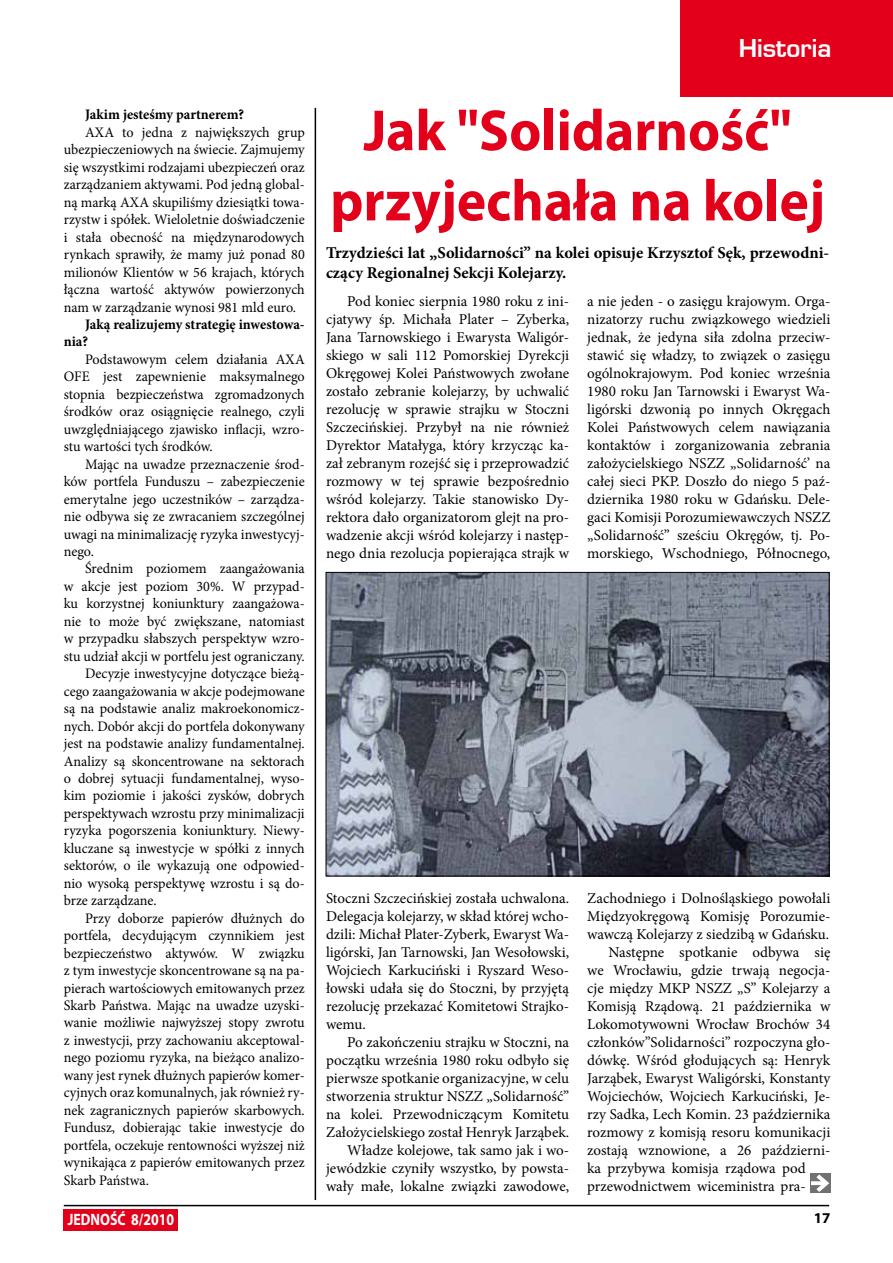
<style>
.page{position:relative;width:893px;height:1263px;background:#fff}
.page>*{position:absolute;margin:0;border:0;box-sizing:border-box;transform-origin:0 0}
.t1{font:700 58.5px/70.2px "Myriad Pro";color:#e2001a;text-align:center;scale:.95 1}
.t2{font:700 24px "Euromode";color:#fff}
.t3{font:700 16.5px/19.8px "Minion Pro";color:#000}
.t4{font:700 16.5px "Myriad Pro";color:#fff;scale:.84 1}
.t5{font:15px/18px "Minion Pro";color:#000;text-align:justify}
.t6{font:700 15px "Myriad Pro";color:#000}
.t7{font:14.55px/17.4px "Minion Pro";color:#000;text-align:justify}
.t8{font:700 14.55px/17.4px "Minion Pro";color:#000}
</style>
<div class="page">
<div style="left:680px;top:0;width:213px;height:96px;background:#e2001a"></div>
<div style="left:64px;top:1209px;width:114px;height:21px;background:#e2001a"></div>
<hr style="left:64px;top:1205px;width:765px;height:1px;background:#000">
<img style="left:328px;top:574px;width:500px;height:300px">
<div style="left:326px;top:572px;width:504px;height:304px;border:1px solid #000"></div>
<hr style="left:315px;top:108px;width:1px;height:1092px;background:#000">
<svg style="left:810px;top:1173px;width:20px;height:20px"></svg>
<svg style="left:812px;top:1173px;width:19px;height:20px"></svg>
<p class="t8" style="left:85px;top:106px;width:161px">Jakim jesteśmy partnerem?</p>
<p class="t7" style="left:64px;top:124px;width:242px;text-indent:21px">AXA to jedna z największych grup ubezpieczeniowych na świecie. Zajmujemy się wszystkimi rodzajami ubezpieczeń oraz zarządzaniem aktywami. Pod jedną global&shy;ną marką AXA skupiliśmy dziesiątki towa&shy;rzystw i spółek. Wieloletnie doświadczenie i stała obecność na międzynarodowych rynkach sprawiły, że mamy już ponad 80 milionów Klientów w 56 krajach, których łączna wartość aktywów powierzonych nam w zarządzanie wynosi 981 mld euro.</p>
<p class="t8" style="left:64px;top:315px;width:242px;text-indent:21px">Jaką realizujemy strategię inwestowa&shy;nia?</p>
<p class="t7" style="left:64px;top:351px;width:242px;text-indent:21px">Podstawowym celem działania AXA OFE jest zapewnienie maksymalnego stopnia bezpieczeństwa zgromadzonych środków oraz osiągnięcie realnego, czyli uwzględniającego zjawisko inflacji, wzro&shy;stu wartości tych środków.</p>
<p class="t7" style="left:64px;top:455px;width:242px;text-indent:21px">Mając na uwadze przeznaczenie środ&shy;ków portfela Funduszu – zabezpieczenie emerytalne jego uczestników – zarządza&shy;nie odbywa się ze zwracaniem szczególnej uwagi na minimalizację ryzyka inwestycyj&shy;nego.</p>
<p class="t7" style="left:85px;top:560px;width:221px">Średnim poziomem zaangażowania</p>
<p class="t7" style="left:64px;top:578px;width:242px">w akcje jest poziom 30%. W przypad-</p>
<p class="t7" style="left:64px;top:595px;width:242px">ku korzystnej koniunktury zaangażowa-</p>
<p class="t7" style="left:64px;top:612px;width:242px">nie to może być zwiększane, natomiast</p>
<p class="t7" style="left:64px;top:630px;width:242px">w przypadku słabszych perspektyw wzro-</p>
<p class="t7" style="left:64px;top:647px;width:242px">stu udział akcji w portfelu jest ograniczany.</p>
<p class="t7" style="left:85px;top:665px;width:221px">Decyzje inwestycyjne dotyczące bieżą-</p>
<p class="t7" style="left:64px;top:682px;width:242px">cego zaangażowania w akcje podejmowane</p>
<p class="t7" style="left:64px;top:700px;width:242px">są na podstawie analiz makroekonomicz-</p>
<p class="t7" style="left:64px;top:717px;width:242px">nych. Dobór akcji do portfela dokonywany</p>
<p class="t7" style="left:64px;top:735px;width:242px">jest na podstawie analizy fundamentalnej.</p>
<p class="t7" style="left:64px;top:752px;width:242px">Analizy są skoncentrowane na sektorach</p>
<p class="t7" style="left:64px;top:770px;width:242px">o dobrej sytuacji fundamentalnej, wyso-</p>
<p class="t7" style="left:64px;top:787px;width:242px">kim poziomie i jakości zysków, dobrych</p>
<p class="t7" style="left:64px;top:805px;width:242px">perspektywach wzrostu przy minimalizacji</p>
<p class="t7" style="left:64px;top:822px;width:242px">ryzyka pogorszenia koniunktury. Niewy-</p>
<p class="t7" style="left:64px;top:839px;width:242px">kluczane są inwestycje w spółki z innych</p>
<p class="t7" style="left:64px;top:857px;width:242px">sektorów, o ile wykazują one odpowied-</p>
<p class="t7" style="left:64px;top:874px;width:242px">nio wysoką perspektywę wzrostu i są do-</p>
<p class="t7" style="left:64px;top:892px;width:94px">brze zarządzane.</p>
<p class="t7" style="left:85px;top:909px;width:221px">Przy doborze papierów dłużnych do</p>
<p class="t7" style="left:64px;top:927px;width:242px">portfela, decydującym czynnikiem jest</p>
<p class="t7" style="left:64px;top:944px;width:242px">bezpieczeństwo aktywów. W związku</p>
<p class="t7" style="left:64px;top:962px;width:242px">z tym inwestycje skoncentrowane są na pa-</p>
<p class="t7" style="left:64px;top:979px;width:242px">pierach wartościowych emitowanych przez</p>
<p class="t7" style="left:64px;top:997px;width:242px">Skarb Państwa. Mając na uwadze uzyski-</p>
<p class="t7" style="left:64px;top:1014px;width:242px">wanie możliwie najwyższej stopy zwrotu</p>
<p class="t7" style="left:64px;top:1032px;width:242px">z inwestycji, przy zachowaniu akceptowal-</p>
<p class="t7" style="left:64px;top:1049px;width:242px">nego poziomu ryzyka, na bieżąco analizo-</p>
<p class="t7" style="left:64px;top:1066px;width:242px">wany jest rynek dłużnych papierów komer-</p>
<p class="t7" style="left:64px;top:1084px;width:242px">cyjnych oraz komunalnych, jak również ry-</p>
<p class="t7" style="left:64px;top:1101px;width:242px">nek zagranicznych papierów skarbowych.</p>
<p class="t7" style="left:64px;top:1119px;width:242px">Fundusz, dobierając takie inwestycje do</p>
<p class="t7" style="left:64px;top:1136px;width:242px">portfela, oczekuje rentowności wyższej niż</p>
<p class="t7" style="left:64px;top:1154px;width:242px">wynikająca z papierów emitowanych przez</p>
<p class="t7" style="left:64px;top:1171px;width:87px">Skarb Państwa.</p>
<h2 class="t2" style="left:739px;top:34px;width:94px">Historia</h2>
<h1 class="t1" style="left:330px;top:93px;width:522px">Jak "Solidarność" przyjechała na kolej</h1>
<p class="t3" style="left:326px;top:243px;width:505px">Trzydzieści lat „Solidarności” na kolei opisuje Krzysztof Sęk, przewodni&shy;czący Regionalnej Sekcji Kolejarzy.</p>
<p class="t5" style="left:326px;top:292px;width:245px;text-indent:21px">Pod koniec sierpnia 1980 roku z ini&shy;cjatywy śp. Michała Plater – Zyberka, Jana Tarnowskiego i Ewarysta Waligór&shy;skiego w sali 112 Pomorskiej Dyrekcji Okręgowej Kolei Państwowych zwołane zostało zebranie kolejarzy, by uchwalić rezolucję w sprawie strajku w Stoczni Szczecińskiej. Przybył na nie również Dyrektor Matałyga, który krzycząc ka&shy;zał zebranym rozejść się i przeprowadzić rozmowy w tej sprawie bezpośrednio wśród kolejarzy. Takie stanowisko Dy&shy;rektora dało organizatorom glejt na pro&shy;wadzenie akcji wśród kolejarzy i następ&shy;nego dnia rezolucja popierająca strajk w</p>
<p class="t5" style="left:587px;top:292px;width:245px">a nie jeden - o zasięgu krajowym. Orga&shy;nizatorzy ruchu związkowego wiedzieli jednak, że jedyna siła zdolna przeciw&shy;stawić się władzy, to związek o zasięgu ogólnokrajowym. Pod koniec września 1980 roku Jan Tarnowski i Ewaryst Wa&shy;ligórski dzwonią po innych Okręgach Kolei Państwowych celem nawiązania kontaktów i zorganizowania zebrania założycielskiego NSZZ „Solidarność’ na całej sieci PKP. Doszło do niego 5 paź&shy;dziernika 1980 roku w Gdańsku. Dele&shy;gaci Komisji Porozumiewawczych NSZZ „Solidarność” sześciu Okręgów, tj. Po&shy;morskiego, Wschodniego, Północnego,</p>
<p class="t5" style="left:326px;top:889px;width:245px">Stoczni Szczecińskiej została uchwalona.<br>Delegacja kolejarzy, w skład której wcho&shy;dzili: Michał Plater-Zyberk, Ewaryst Wa&shy;ligórski, Jan Tarnowski, Jan Wesołowski, Wojciech Karkuciński i Ryszard Weso&shy;łowski udała się do Stoczni, by przyjętą rezolucję przekazać Komitetowi Strajko&shy;wemu.</p>
<p class="t5" style="left:326px;top:1033px;width:245px;text-align:right">Po zakończeniu strajku w Stoczni, na początku września 1980 roku odbyło się pierwsze spotkanie organizacyjne, w celu stworzenia struktur NSZZ „Solidarność” na kolei. Przewodniczącym Komitetu Założycielskiego został Henryk Jarząbek.<br>Władze kolejowe, tak samo jak i wo&shy;jewódzkie czyniły wszystko, by powsta&shy;wały małe, lokalne związki zawodowe,</p>
<p class="t5" style="left:587px;top:889px;width:245px">Zachodniego i Dolnośląskiego powołali</p>
<p class="t5" style="left:587px;top:907px;width:245px">Międzyokręgową Komisję Porozumie-</p>
<p class="t5" style="left:587px;top:925px;width:243px">wawczą Kolejarzy z siedzibą w Gdańsku.</p>
<p class="t5" style="left:608px;top:943px;width:223px">Następne spotkanie odbywa się</p>
<p class="t5" style="left:587px;top:961px;width:245px">we Wrocławiu, gdzie trwają negocja-</p>
<p class="t5" style="left:587px;top:979px;width:245px">cje między MKP NSZZ „S” Kolejarzy a</p>
<p class="t5" style="left:587px;top:997px;width:245px">Komisją Rządową. 21 października w</p>
<p class="t5" style="left:587px;top:1015px;width:245px">Lokomotywowni Wrocław Brochów 34</p>
<p class="t5" style="left:587px;top:1033px;width:245px">członków”Solidarności” rozpoczyna gło-</p>
<p class="t5" style="left:587px;top:1051px;width:245px">dówkę. Wśród głodujących są: Henryk</p>
<p class="t5" style="left:587px;top:1069px;width:245px">Jarząbek, Ewaryst Waligórski, Konstanty</p>
<p class="t5" style="left:587px;top:1087px;width:245px">Wojciechów, Wojciech Karkuciński, Je-</p>
<p class="t5" style="left:587px;top:1105px;width:245px">rzy Sadka, Lech Komin. 23 października</p>
<p class="t5" style="left:587px;top:1123px;width:245px">rozmowy z komisją resoru komunikacji</p>
<p class="t5" style="left:587px;top:1141px;width:245px">zostają wznowione, a 26 październi-</p>
<p class="t5" style="left:587px;top:1159px;width:220px">ka przybywa komisja rządowa pod</p>
<p class="t5" style="left:587px;top:1177px;width:220px">przewodnictwem wiceministra pra-</p>
<p class="t4" style="left:68px;top:1208px;width:128px">JEDNOŚĆ 8/2010</p>
<p class="t6" style="left:814px;top:1208px;width:18px">17</p>
</div>
